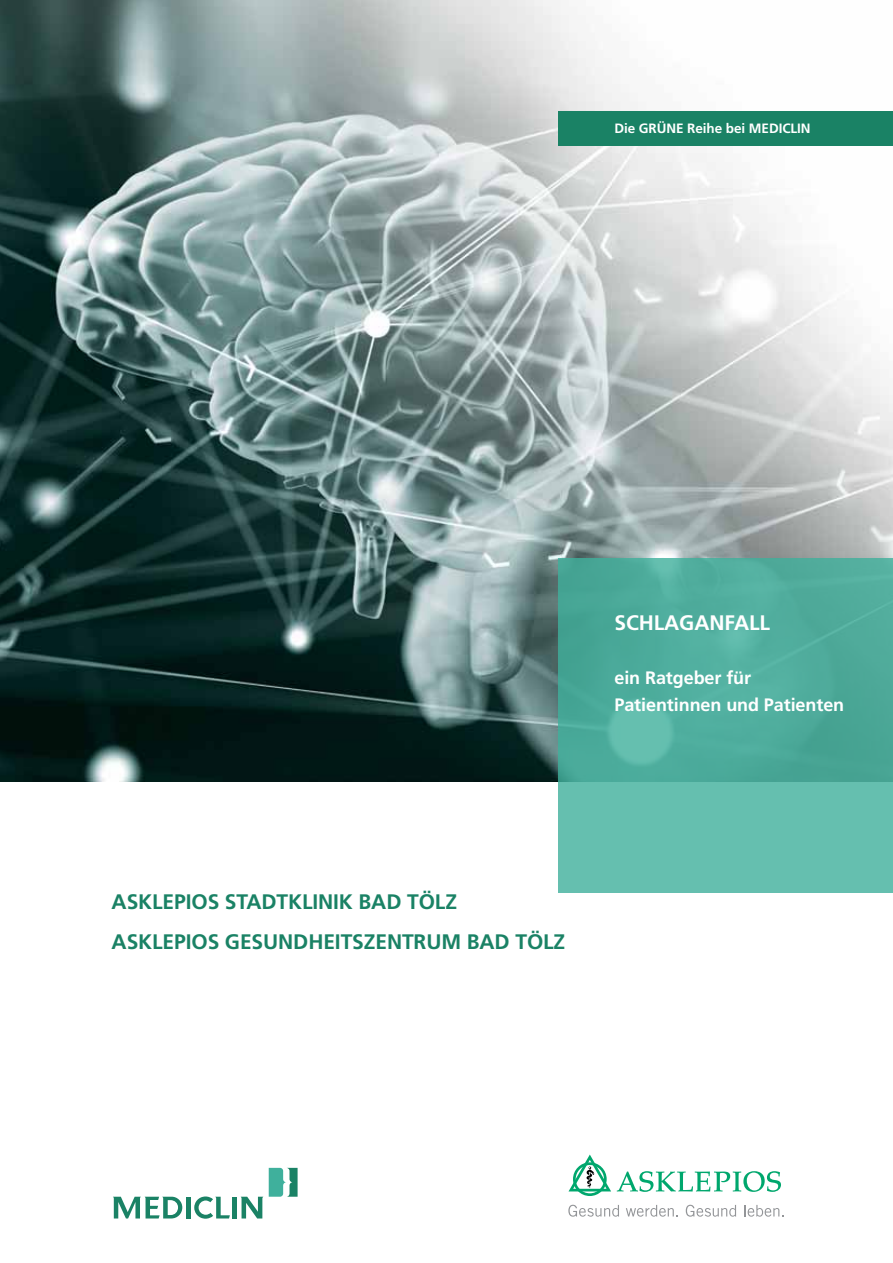
<style>
.page{position:relative;width:893px;height:1263px;background:#fff}
.page>*{position:absolute;margin:0;border:0;box-sizing:border-box;transform-origin:0 0}
.t1{font:700 21px/40.5px "Frutiger LT Pro";letter-spacing:-.005em;color:#1a8265}
.t2{font:700 21px "Frutiger LT Pro";letter-spacing:-.005em;color:#fff}
.t3{font:700 18px/27px "Frutiger LT Pro";letter-spacing:-.005em;color:#fff}
.t4{font:700 13.5px "Frutiger LT Pro";letter-spacing:-.005em;color:#fff}
</style>
<div class="page">
<img style="left:0;top:0;width:893px;height:781px">
<svg style="left:558px;top:558px;width:335px;height:335px;background:#55b2a2"></svg>
<svg style="left:269px;top:1168px;width:29px;height:29px"></svg>
<div style="left:186px;top:1197px;width:5px;height:21px;background:#1a8265"></div>
<svg style="left:194px;top:1196px;width:36px;height:23px"></svg>
<div style="left:232px;top:1197px;width:5px;height:21px;background:#1a8265"></div>
<svg style="left:113px;top:1197px;width:69px;height:21px"></svg>
<svg style="left:241px;top:1197px;width:22px;height:21px"></svg>
<svg style="left:617px;top:1171px;width:164px;height:21px"></svg>
<svg style="left:568px;top:1154px;width:43px;height:42px"></svg>
<svg style="left:568px;top:1205px;width:51px;height:12px"></svg>
<svg style="left:626px;top:1205px;width:52px;height:12px"></svg>
<svg style="left:686px;top:1205px;width:50px;height:12px"></svg>
<svg style="left:744px;top:1205px;width:40px;height:12px"></svg>
<div style="left:558px;top:112px;width:335px;height:34px;background:#1a8265"></div>
<p class="t4" style="left:614px;top:121px;width:198px">DIE GRÜNE REIHE BEI M EDICLIN</p>
<p class="t2" style="left:614px;top:610px;width:157px">SCHLAGANFALL</p>
<p class="t3" style="left:614px;top:664px;width:231px">EIN RATGEBER FÜR<br>PATIENTINNEN UND PATIENTEN</p>
<p class="t1" style="left:112px;top:881px;width:455px">AS KLEPIOS STADTKLINIK BAD TÖLZ<br>ASKLEPIOS GESUNDHEITSZENTRUM BAD TÖLZ</p>
</div>
